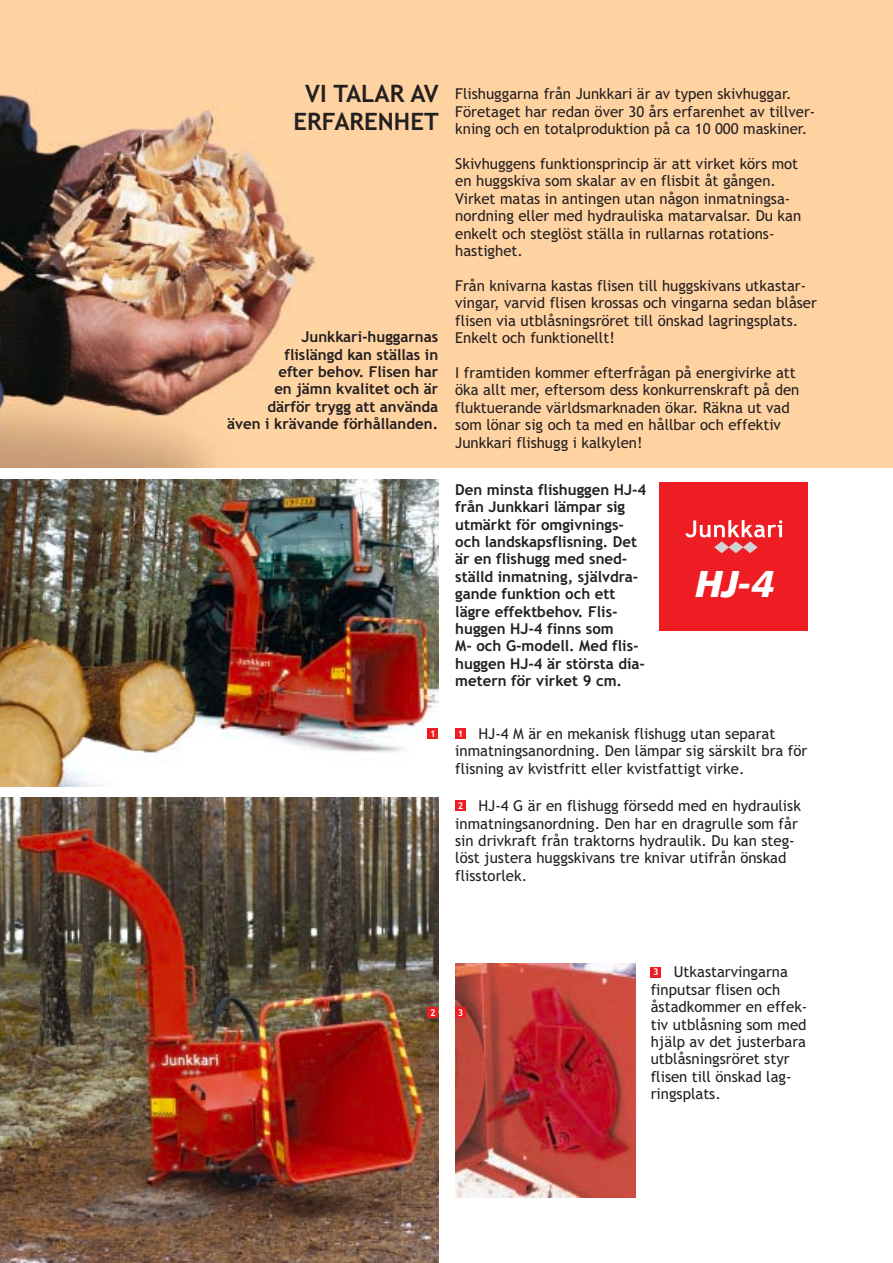
<style>
.page{position:relative;width:893px;height:1263px;background:#fff}
.page>*{position:absolute;margin:0;border:0;box-sizing:border-box;transform-origin:0 0}
.t1{font:italic 37.5px "Humanist 777 BT Black B Normal";color:#fff}
.t2{font:700 24px/27.9px "Trebuchet MS";color:#231f20;text-align:center}
.t3{font:15px/17.4px "Trebuchet MS";color:#231f20}
.t4{font:700 15px/17.4px "Trebuchet MS";color:#231f20;text-align:right}
.t5{font:700 9.3px "Trebuchet MS";color:#fff}
</style>
<div class="page">
<img style="left:0;top:91px;width:317px;height:377px">
<img style="left:0;top:480px;width:438px;height:307px">
<img style="left:0;top:797px;width:438px;height:466px">
<img style="left:455px;top:963px;width:180px;height:234px">
<div style="left:659px;top:482px;width:149px;height:149px;background:#ee1d23"></div>
<svg style="left:685px;top:520px;width:97px;height:33px"></svg>
<div style="left:455px;top:728px;width:11px;height:11px;background:#ee1d23"></div>
<div style="left:427px;top:728px;width:11px;height:11px;background:#ee1d23"></div>
<div style="left:455px;top:800px;width:11px;height:11px;background:#ee1d23"></div>
<div style="left:427px;top:1007px;width:11px;height:11px;background:#ee1d23"></div>
<div style="left:650px;top:967px;width:11px;height:10px;background:#ee1d23"></div>
<div style="left:455px;top:1008px;width:11px;height:10px;background:#ee1d23"></div>
<h2 class="t2" style="left:293px;top:82px;width:147px">VI TALAR AV<br>ERFARENHET</h2>
<p class="t4" style="left:227px;top:330px;width:212px">Junkkari-huggarnas<br>flislängd kan ställas in<br>efter behov. Flisen har<br>en jämn kvalitet och är därför trygg att använda<br>även i krävande förhållanden.</p>
<p class="t3" style="left:455px;top:87px;width:361px">Flishuggarna från Junkkari är av typen skivhuggar.<br>Företaget har redan över 30 års erfarenhet av tillver&shy;kning och en totalproduktion på ca 10 000 maskiner.</p>
<p class="t3" style="left:455px;top:156px;width:347px">Skivhuggens funktionsprincip är att virket körs mot en huggskiva som skalar av en flisbit åt gången.<br>Virket matas in antingen utan någon inmatningsa&shy;nordning eller med hydrauliska matarvalsar. Du kan enkelt och steglöst ställa in rullarnas rotations&shy;hastighet.</p>
<p class="t3" style="left:455px;top:278px;width:363px">Från knivarna kastas flisen till huggskivans utkastar&shy;vingar, varvid flisen krossas och vingarna sedan blåser flisen via utblåsningsröret till önskad lagringsplats.<br>Enkelt och funktionellt!</p>
<p class="t3" style="left:455px;top:365px;width:345px">I framtiden kommer efterfrågan på energivirke att öka allt mer, eftersom dess konkurrenskraft på den fluktuerande världsmarknaden ökar. Räkna ut vad som lönar sig och ta med en hållbar och effektiv Junkkari flishugg i kalkylen!</p>
<p class="t4" style="left:455px;top:482px;width:193px;text-align:left">Den minsta flishuggen HJ-4 från Junkkari lämpar sig utmärkt för omgivnings&shy;och landskapsflisning. Det är en flishugg med sned&shy;ställd inmatning, självdra&shy;gande funktion och ett lägre effektbehov. Flis&shy;huggen HJ-4 finns som<br>M- och G-modell. Med flis&shy;huggen HJ-4 är största dia&shy;metern för virket 9 cm.</p>
<h1 class="t1" style="left:695px;top:562px;width:81px">HJ-4</h1>
<p class="t3" style="left:455px;top:726px;width:353px;text-indent:23px">HJ-4 M är en mekanisk flishugg utan separat inmatningsanordning. Den lämpar sig särskilt bra för flisning av kvistfritt eller kvistfattigt virke.</p>
<p class="t5" style="left:430px;top:730px;width:7px">1</p>
<p class="t5" style="left:458px;top:730px;width:7px">1</p>
<p class="t3" style="left:455px;top:799px;width:347px;text-indent:23px">HJ-4 G är en flishugg försedd med en hydraulisk inmatningsanordning. Den har en dragrulle som får sin drivkraft från traktorns hydraulik. Du kan steg&shy;löst justera huggskivans tre knivar utifrån önskad flisstorlek.</p>
<p class="t5" style="left:458px;top:802px;width:7px">2</p>
<p class="t5" style="left:430px;top:1009px;width:7px">2</p>
<p class="t5" style="left:458px;top:1010px;width:7px">3</p>
<p class="t3" style="left:650px;top:965px;width:158px;text-indent:23px">Utkastarvingarna finputsar flisen och åstadkommer en effek&shy;tiv utblåsning som med hjälp av det justerbara utblåsningsröret styr flisen till önskad lag&shy;ringsplats.</p>
<p class="t5" style="left:653px;top:969px;width:7px">3</p>
</div>
